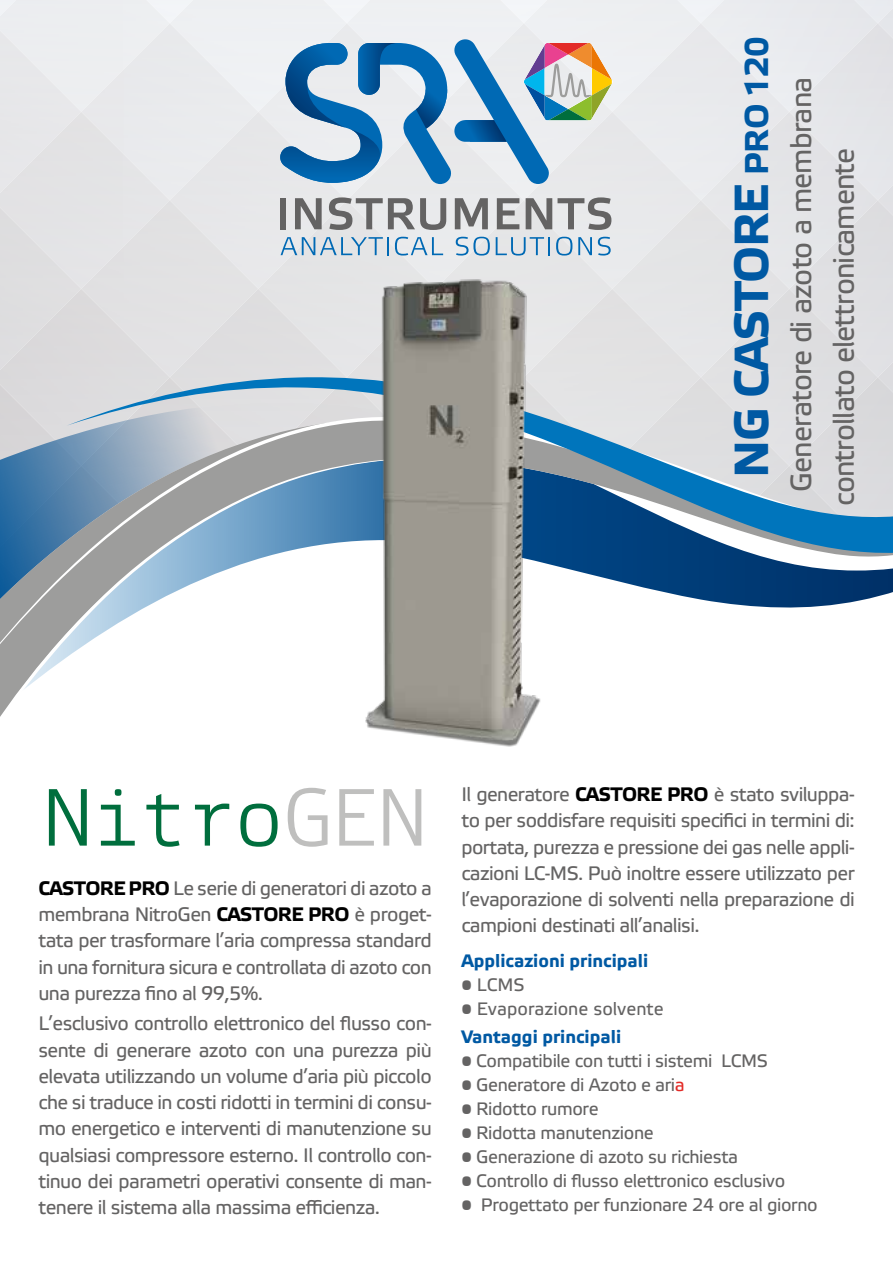
<style>
.page{position:relative;width:893px;height:1263px;background:#fff}
.page>*{position:absolute;margin:0;border:0;box-sizing:border-box;transform-origin:0 0}
.t1{font:81px "Elektra Mono Light Pro";letter-spacing:-.01em;color:#006e3d}
.t2{font:700 47.85px "Elektra Text Pro";letter-spacing:-.03em;color:#0059a3}
.t3{font:29.1px/42.9px "Elektra Text Pro";letter-spacing:-.03em;color:#646363}
.t4{font:19.5px/26.2px "Elektra Text Pro";letter-spacing:-.03em;color:#646363;text-align:justify}
.t5{font:18px "Elektra Text Pro";letter-spacing:-.02em;color:#646363}
.t6{font:700 18px "Elektra Text Pro";color:#0059a3}
.t7{font:18px "Elektra Text Pro";color:#646363}
.s1{font-size:33px}
.s2{color:#bfbfbe}
.s3{font-weight:700;color:#000}
.s4{color:#e32b27}
</style>
<div class="page">
<img style="left:170px;top:0;width:177px;height:375px">
<div style="left:347px;top:0;width:177px;height:375px;background:#eaebed"></div>
<div style="left:128px;top:0;width:84px;height:23px;background:#eeeff2"></div>
<div style="left:305px;top:0;width:84px;height:23px;background:#eef0f2"></div>
<div style="left:789px;top:23px;width:104px;height:352px;background:#e2e3e6"></div>
<div style="left:481px;top:0;width:86px;height:23px;background:#eef0f3"></div>
<div style="left:658px;top:0;width:86px;height:23px;background:#eceef0"></div>
<svg style="left:0;top:415px;width:893px;height:193px"></svg>
<svg style="left:0;top:454px;width:353px;height:263px"></svg>
<svg style="left:67px;top:375px;width:826px;height:180px;background:#9ab2c5"></svg>
<img style="left:353px;top:255px;width:201px;height:492px">
<div style="left:280px;top:198px;width:6px;height:31px;background:#646363"></div>
<svg style="left:295px;top:198px;width:27px;height:31px"></svg>
<svg style="left:329px;top:197px;width:117px;height:33px;background:#b0b0b1"></svg>
<svg style="left:455px;top:198px;width:33px;height:31px"></svg>
<svg style="left:497px;top:198px;width:22px;height:31px"></svg>
<svg style="left:526px;top:197px;width:85px;height:33px;background:#aeaeaf"></svg>
<svg style="left:281px;top:237px;width:108px;height:18px;background:#afc8da"></svg>
<svg style="left:395px;top:237px;width:48px;height:19px"></svg>
<svg style="left:456px;top:237px;width:34px;height:19px"></svg>
<svg style="left:496px;top:237px;width:54px;height:19px"></svg>
<svg style="left:556px;top:237px;width:16px;height:19px"></svg>
<svg style="left:578px;top:237px;width:14px;height:18px"></svg>
<svg style="left:598px;top:237px;width:13px;height:19px"></svg>
<svg style="left:279px;top:38px;width:334px;height:146px;background:#98b7ce"></svg>
<h2 class="t2" style="left:725px;top:478px;width:444px;rotate:-90deg">NG CASTORE <span class="s1">PRO 120</span></h2>
<h3 class="t3" style="left:780px;top:506px;width:431px;text-indent:14px;rotate:-90deg">Generatore di azoto a membrana controllato elettronicamente</h3>
<h1 class="t1" style="left:44px;top:775px;width:385px">Nitro<span class="s2">GEN</span></h1>
<p class="t4" style="left:38px;top:876px;width:395px"><span class="s3">CASTORE PRO</span> Le serie di generatori di azoto a membrana NitroGen <span class="s3">CASTORE PRO</span> è proget&shy;tata per trasformare l’aria compressa standard in una fornitura sicura e controllata di azoto con una purezza fino al 99,5%.</p>
<p class="t4" style="left:38px;top:1011px;width:395px">L’esclusivo controllo elettronico del flusso con&shy;sente di generare azoto con una purezza più elevata utilizzando un volume d’aria più piccolo che si traduce in costi ridotti in termini di consu&shy;mo energetico e interventi di manutenzione su qualsiasi compressore esterno. Il controllo con&shy;tinuo dei parametri operativi consente di man&shy;tenere il sistema alla massima efficienza.</p>
<p class="t4" style="left:461px;top:782px;width:395px">Il generatore <span class="s3">CASTORE PRO</span> è stato sviluppa&shy;to per soddisfare requisiti specifici in termini di: portata, purezza e pressione dei gas nelle appli&shy;cazioni LC-MS. Può inoltre essere utilizzato per l’evaporazione di solventi nella preparazione di campioni destinati all’analisi.</p>
<p class="t6" style="left:461px;top:951px;width:188px">Applicazioni principali</p>
<p class="t5" style="left:461px;top:975px;width:65px">• LCMS</p>
<p class="t7" style="left:461px;top:999px;width:204px">• Evaporazione solvente</p>
<p class="t6" style="left:461px;top:1027px;width:161px">Vantaggi principali</p>
<p class="t5" style="left:461px;top:1051px;width:308px">• Compatibile con tutti i sistemi LCMS</p>
<p class="t5" style="left:461px;top:1075px;width:225px">• Generatore di Azoto e ari<span class="s4">a</span></p>
<p class="t5" style="left:461px;top:1099px;width:139px">• Ridotto rumore</p>
<p class="t5" style="left:461px;top:1123px;width:194px">• Ridotta manutenzione</p>
<p class="t5" style="left:461px;top:1147px;width:278px">• Generazione di azoto su richiesta</p>
<p class="t5" style="left:461px;top:1171px;width:325px">• Controllo di flusso elettronico esclusivo</p>
<p class="t5" style="left:461px;top:1195px;width:358px">• Progettato per funzionare 24 ore al giorno</p>
</div>
